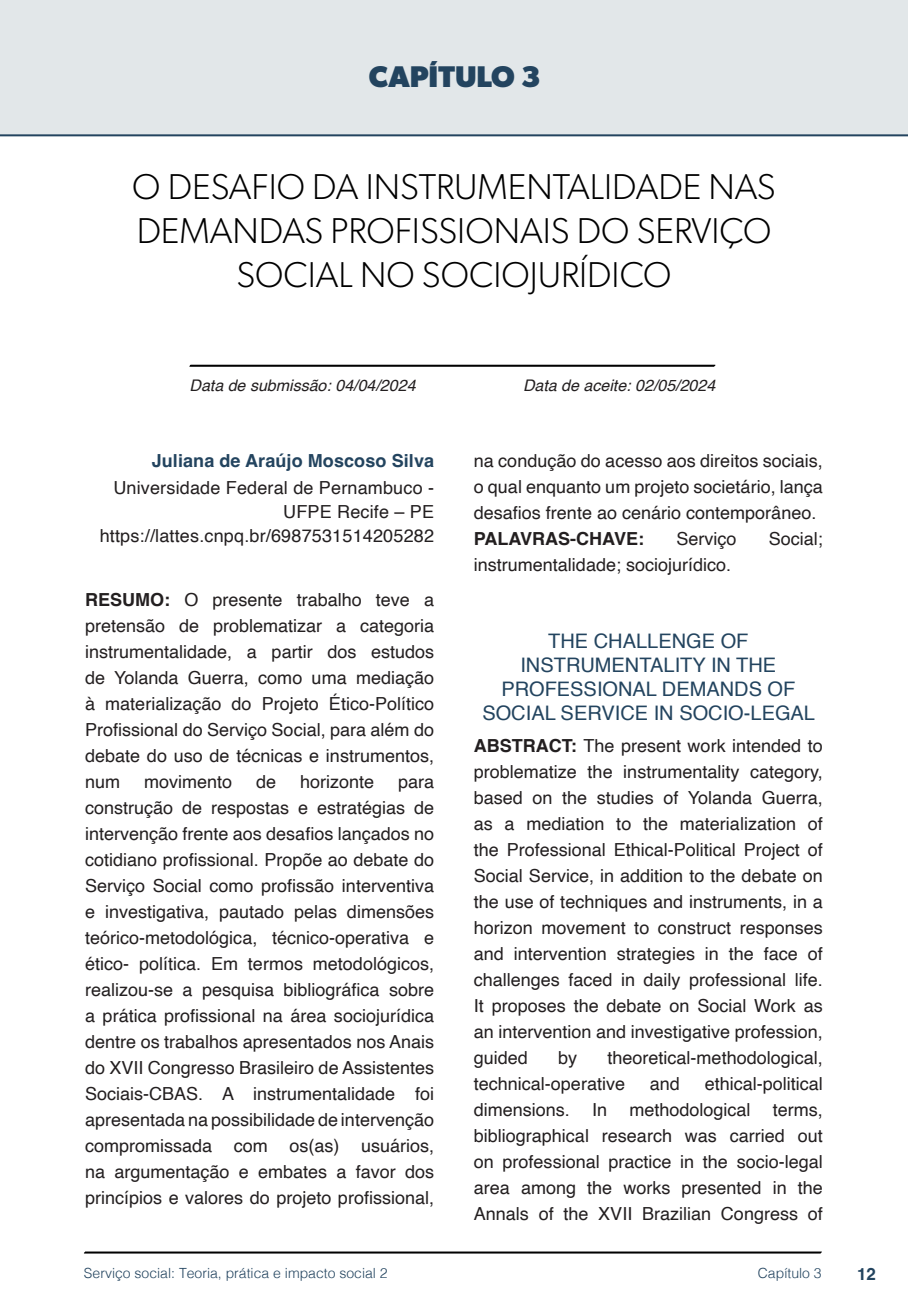
<style>
.page{position:relative;width:908px;height:1304px;background:#fff}
.page>*{position:absolute;margin:0;border:0;box-sizing:border-box;transform-origin:0 0}
.nome_artigos{font:300 36px/44px "Gibson";color:#000;text-align:center}
.capítulos{font:700 30px "Gibson";color:#23445f}
.título_Inglês{font:20px/24px "Helvetica";color:#23445f;text-align:center}
.Resumos_e_PC_TXT{font:18px/26px "Helvetica";color:#231f20;text-align:justify}
.info_autores{font:18px/24px "Helvetica";letter-spacing:.01em;color:#231f20;text-align:right}
.nome_autores{font:700 18px "Helvetica";letter-spacing:.005em;color:#23445f}
.Resumos_e_PC_TXT-2{font:700 18px "Helvetica";color:#231f20}
.t1{font:700 16.8px "Helvetica";color:#23445f}
.data{font:italic 16px "Helvetica";color:#231f20}
.t2{font:300 14px "Helvetica";color:#23445f}
.s1{font-weight:700}
</style>
<div class="page">
<svg style="left:84px;top:1251px;width:737px;height:3px"></svg>
<div style="left:0;top:0;width:907px;height:136px;background:#e2e7e9"></div>
<svg style="left:189px;top:364px;width:526px;height:3px"></svg>
<div style="left:44px;top:72px;width:68px;height:61px;background:#e2e7e9"></div>
<p class="capítulos" style="left:369px;top:58px;width:173px">CAPÍTULO 3</p>
<p class="nome_artigos" style="left:132px;top:164px;width:644px">O DESAFIO DA INSTRUMENTALIDADE NAS<br>DEMANDAS PROFISSIONAIS DO SERVIÇO<br>SOCIAL NO SOCIOJURÍDICO</p>
<p class="data" style="left:189px;top:373px;width:227px">Data de submissão: 04/04/2024</p>
<p class="data" style="left:523px;top:373px;width:194px">Data de aceite: 02/05/2024</p>
<p class="nome_autores" style="left:152px;top:450px;width:284px">Juliana de Araújo Moscoso Silva</p>
<p class="info_autores" style="left:113px;top:477px;width:322px">Universidade Federal de Pernambuco -<br>UFPE Recife – PE</p>
<p class="info_autores" style="left:100px;top:525px;width:336px">https://lattes.cnpq.br/6987531514205282</p>
<p class="Resumos_e_PC_TXT" style="left:85px;top:588px;width:350px"><span class="s1">RESUMO:</span> O presente trabalho teve a pretensão de problematizar a categoria instrumentalidade, a partir dos estudos de Yolanda Guerra, como uma mediação à materialização do Projeto Ético-Político Profissional do Serviço Social, para além do debate do uso de técnicas e instrumentos, num</p>
<p class="Resumos_e_PC_TXT" style="left:144px;top:770px;width:90px">movimento</p>
<p class="Resumos_e_PC_TXT" style="left:256px;top:770px;width:22px">de</p>
<p class="Resumos_e_PC_TXT" style="left:300px;top:770px;width:76px">horizonte</p>
<p class="Resumos_e_PC_TXT" style="left:85px;top:770px;width:350px;text-indent:313px">para construção de respostas e estratégias de intervenção frente aos desafios lançados no cotidiano profissional. Propõe ao debate do Serviço Social como profissão interventiva e investigativa, pautado pelas dimensões teórico-metodológica, técnico-operativa e ético- política. Em termos metodológicos, realizou-se a pesquisa bibliográfica sobre a prática profissional na área sociojurídica dentre os trabalhos apresentados nos Anais do XVII Congresso Brasileiro de Assistentes Sociais-CBAS. A instrumentalidade foi apresentada na possibilidade de intervenção compromissada com os(as) usuários, na argumentação e embates a favor dos princípios e valores do projeto profissional,</p>
<p class="Resumos_e_PC_TXT" style="left:473px;top:448px;width:350px">na condução do acesso aos direitos sociais, o qual enquanto um projeto societário, lança desafios frente ao cenário contemporâneo.</p>
<p class="Resumos_e_PC_TXT-2" style="left:473px;top:528px;width:172px">PALAVRAS-CHAVE:</p>
<p class="Resumos_e_PC_TXT" style="left:676px;top:526px;width:62px">Serviço</p>
<p class="Resumos_e_PC_TXT" style="left:768px;top:526px;width:56px">Social;</p>
<p class="Resumos_e_PC_TXT" style="left:473px;top:552px;width:259px">instrumentalidade; sociojurídico.</p>
<p class="título_Inglês" style="left:482px;top:630px;width:334px">THE CHALLENGE OF<br>INSTRUMENTALITY IN THE<br>PROFESSIONAL DEMANDS OF<br>SOCIAL SERVICE IN SOCIO-LEGAL</p>
<p class="Resumos_e_PC_TXT" style="left:473px;top:733px;width:350px"><span class="s1">ABSTRACT:</span> The present work intended to problematize the instrumentality category, based on the studies of Yolanda Guerra, as a mediation to the materialization of the Professional Ethical-Political Project of Social Service, in addition to the debate on the use of techniques and instruments, in a horizon movement to construct responses and intervention strategies in the face of challenges faced in daily professional life.<br>It proposes the debate on Social Work as an intervention and investigative profession, guided</p>
<p class="Resumos_e_PC_TXT" style="left:473px;top:1045px;width:350px;text-indent:134px">theoretical-methodological, technical-operative</p>
<p class="Resumos_e_PC_TXT" style="left:558px;top:1045px;width:21px">by</p>
<p class="Resumos_e_PC_TXT" style="left:473px;top:1071px;width:350px;text-indent:231px">ethical-political dimensions. In methodological terms, bibliographical research was carried out on professional practice in the socio-legal area among the works presented in the Annals of the XVII Brazilian Congress of</p>
<p class="Resumos_e_PC_TXT" style="left:649px;top:1071px;width:32px">and</p>
<p class="t2" style="left:84px;top:1261px;width:305px">Serviço social: Teoria, prática e impacto social 2</p>
<p class="t2" style="left:757px;top:1261px;width:65px">Capítulo 3</p>
<p class="t1" style="left:856px;top:1264px;width:20px">12</p>
</div>
